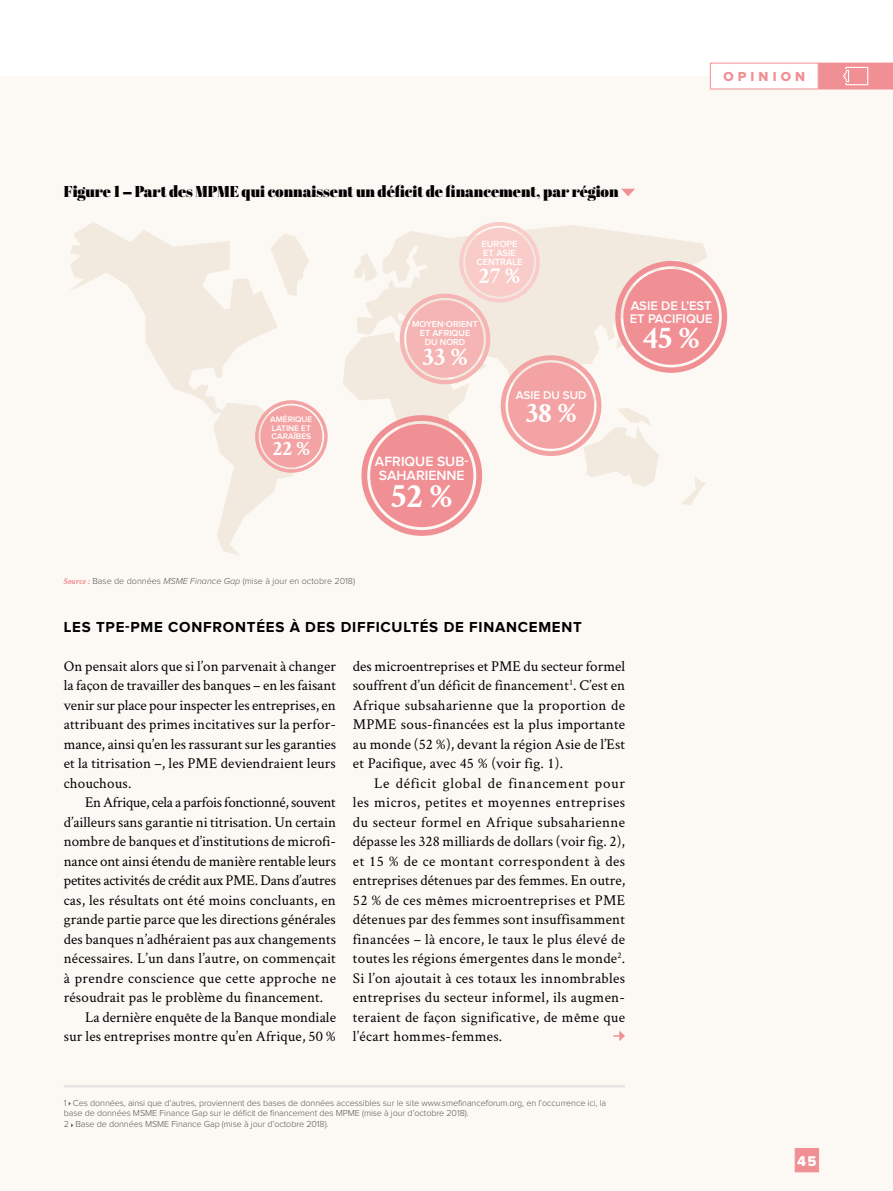
<style>
.page{position:relative;width:893px;height:1191px;background:#fff}
.page>*{position:absolute;margin:0;border:0;box-sizing:border-box;transform-origin:0 0}
.t1{font:700 34.95px "Crimson Text";color:#fff}
.t2{font:700 32.4px "Crimson Text";color:#fff}
.t3{font:700 29.1px "Crimson Text";color:#fff}
.t4{font:700 26.25px "Crimson Text";color:#fff}
.t5{font:700 23.25px "Crimson Text";color:#fff}
.t6{font:700 21px "Crimson Text";color:#fff}
.t7{font:900 15.75px "Abril Display";color:#000}
.t8{font:15px/19.5px "Crimson Text";letter-spacing:.01em;color:#000;text-align:justify}
.t9{font:15px "Crimson Text";letter-spacing:-.01em;color:#000}
.t10{font:700 15px "Proxima Nova";letter-spacing:.05em;color:#000}
.t11{font:15px "Crimson Text";letter-spacing:-.02em;color:#000}
.t12{font:14.7px "Proxima Nova Extrabld";color:#fff}
.t13{font:600 13.95px/14px "Proxima Nova";color:#fff}
.t14{font:13.5px "Proxima Nova Extrabld";letter-spacing:.3em;color:#f19094}
.t15{font:600 12.9px/12.9px "Proxima Nova";color:#fff}
.t16{font:600 11.7px "Proxima Nova";color:#fff}
.t17{font:600 9.3px/9.3px "Proxima Nova";color:#fff;text-align:center}
.t18{font:300 9px/10.8px "Proxima Nova";letter-spacing:-.01em;color:#575756}
.t19{font:600 9px/9px "Proxima Nova";color:#fff;text-align:center}
.t20{font:600 8.4px/8.4px "Proxima Nova";color:#fff}
.s1{font-family:"Proxima Nova"}
.s2{font-family:"Crimson Text";font-weight:700;font-style:italic;color:#f19094}
.s3{font-style:italic}
</style>
<div class="page">
<div style="left:0;top:77px;width:893px;height:1114px;background:#fcf9f5"></div>
<hr style="left:64px;top:1085px;width:561px;height:2px;background:#e3e3e3">
<svg style="left:613px;top:1031px;width:12px;height:10px"></svg>
<div style="left:795px;top:1148px;width:24px;height:24px;background:#f19094"></div>
<div style="left:819px;top:63px;width:74px;height:26px;background:#f19094"></div>
<svg style="left:843px;top:67px;width:25px;height:18px"></svg>
<div style="left:710px;top:63px;width:108px;height:26px;background:#fff"></div>
<div style="left:710px;top:63px;width:109px;height:26px;border:1px solid #f19094"></div>
<svg style="left:70px;top:222px;width:237px;height:333px"></svg>
<svg style="left:590px;top:476px;width:65px;height:11px"></svg>
<svg style="left:681px;top:477px;width:25px;height:28px"></svg>
<svg style="left:343px;top:225px;width:365px;height:251px;fill:#f3eadf"></svg>
<svg style="left:270px;top:233px;width:39px;height:63px"></svg>
<svg style="left:621px;top:189px;width:14px;height:7px"></svg>
<div style="left:370px;top:424px;width:103px;height:103px;background:#f19094;border-radius:50%"></div>
<div style="left:361px;top:415px;width:121px;height:121px;border:6px solid #f19094;border-radius:50%"></div>
<div style="left:373px;top:427px;width:97px;height:97px;border:6px solid #f19094;border-radius:50%"></div>
<div style="left:508px;top:362px;width:86px;height:87px;background:#f4a3a4;border-radius:50%"></div>
<div style="left:501px;top:355px;width:100px;height:101px;border:5px solid #f4a3a4;border-radius:50%"></div>
<div style="left:510px;top:365px;width:82px;height:81px;border:5px solid #f4a3a4;border-radius:50%"></div>
<div style="left:465px;top:228px;width:69px;height:69px;background:#f9ccca;border-radius:50%"></div>
<div style="left:459px;top:222px;width:81px;height:80px;border:4px solid #f9ccca;border-radius:50%"></div>
<div style="left:467px;top:230px;width:65px;height:65px;border:4px solid #f9ccca;border-radius:50%"></div>
<div style="left:260px;top:405px;width:62px;height:62px;background:#f4a3a4;border-radius:50%"></div>
<div style="left:255px;top:400px;width:73px;height:73px;border:3px solid #f4a3a4;border-radius:50%"></div>
<div style="left:262px;top:407px;width:59px;height:59px;border:3px solid #f4a3a4;border-radius:50%"></div>
<div style="left:406px;top:300px;width:78px;height:78px;background:#f6b5b5;border-radius:50%"></div>
<div style="left:400px;top:294px;width:90px;height:90px;border:4px solid #f6b5b5;border-radius:50%"></div>
<div style="left:408px;top:302px;width:74px;height:73px;border:4px solid #f6b5b5;border-radius:50%"></div>
<div style="left:623px;top:269px;width:96px;height:96px;background:#f19094;border-radius:50%"></div>
<div style="left:615px;top:261px;width:112px;height:112px;border:5px solid #f19094;border-radius:50%"></div>
<div style="left:626px;top:272px;width:90px;height:90px;border:5px solid #f19094;border-radius:50%"></div>
<p class="t14" style="left:723px;top:71px;width:83px">OPINION</p>
<p class="t7" style="left:64px;top:181px;width:556px">Figure 1 <span class="s1">–</span> Part des MPME qui connaissent un déficit de financement, par région</p>
<p class="t17" style="left:476px;top:239px;width:48px">EUROPE<br>ET ASIE<br>CENTRALE</p>
<h3 class="t5" style="left:479px;top:261px;width:43px">27%</h3>
<p class="t20" style="left:270px;top:416px;width:44px">AMÉRIQUE<br>LATINE ET<br>CARAÏBES</p>
<h3 class="t6" style="left:273px;top:436px;width:39px">22%</h3>
<p class="t19" style="left:412px;top:320px;width:67px">MOYEN-ORIENT<br>ET AFRIQUE<br>DU NORD</p>
<h3 class="t4" style="left:422px;top:341px;width:47px">33%</h3>
<p class="t13" style="left:375px;top:455px;width:95px">AFRIQUE SUB-<br>SAHARIENNE</p>
<h1 class="t1" style="left:391px;top:474px;width:63px">52%</h1>
<p class="t18" style="left:64px;top:575px;width:293px"><span class="s2">Source :</span> Base de données <span class="s3">MSME Finance Gap</span> (mise à jour en octobre 2018)</p>
<p class="t16" style="left:516px;top:390px;width:72px">ASIE DU SUD</p>
<h3 class="t3" style="left:526px;top:395px;width:52px">38%</h3>
<p class="t10" style="left:64px;top:619px;width:520px">LES TPE-PME CONFRONTÉES À DES DIFFICULTÉS DE FINANCEMENT</p>
<p class="t15" style="left:630px;top:300px;width:84px">ASIE DE L’EST<br>ET PACIFIQUE</p>
<h2 class="t2" style="left:643px;top:318px;width:59px">45%</h2>
<p class="t8" style="left:64px;top:655px;width:274px">On pensait alors que si l’on parvenait à changer la façon de travailler des banques – en les faisant venir sur place pour inspecter les entreprises, en attribuant des primes incitatives sur la perfor&shy;mance, ainsi qu’en les rassurant sur les garanties et la titrisation –, les PME deviendraient leurs chouchous.</p>
<p class="t11" style="left:85px;top:792px;width:252px">En Afrique, cela a parfois fonctionné, souvent</p>
<p class="t8" style="left:64px;top:811px;width:274px">d’ailleurs sans garantie ni titrisation. Un certain</p>
<p class="t8" style="left:64px;top:831px;width:274px">nombre de banques et d’institutions de microfi-</p>
<p class="t9" style="left:64px;top:850px;width:274px">nance ont ainsi étendu de manière rentable leurs</p>
<p class="t9" style="left:64px;top:870px;width:274px">petites activités de crédit aux PME. Dans d’autres</p>
<p class="t8" style="left:64px;top:889px;width:274px">cas, les résultats ont été moins concluants, en</p>
<p class="t8" style="left:64px;top:909px;width:274px">grande partie parce que les directions générales</p>
<p class="t8" style="left:64px;top:928px;width:274px">des banques n’adhéraient pas aux changements</p>
<p class="t8" style="left:64px;top:948px;width:274px">nécessaires. L’un dans l’autre, on commençait</p>
<p class="t8" style="left:64px;top:967px;width:274px">à prendre conscience que cette approche ne</p>
<p class="t8" style="left:64px;top:987px;width:261px">résoudrait pas le problème du financement.</p>
<p class="t8" style="left:85px;top:1006px;width:252px">La dernière enquête de la Banque mondiale</p>
<p class="t8" style="left:64px;top:1026px;width:274px">sur les entreprises montre qu’en Afrique, 50 %</p>
<p class="t8" style="left:353px;top:655px;width:274px">des microentreprises et PME du secteur formel souffrent d’un déficit de financement<sup>1</sup>. C’est en Afrique subsaharienne que la proportion de MPME sous-financées est la plus importante au monde (52 %), devant la région Asie de l’Est et Pacifique, avec 45 % (voir fig. 1).</p>
<p class="t8" style="left:353px;top:772px;width:274px;text-indent:21px">Le déficit global de financement pour les micros, petites et moyennes entreprises du secteur formel en Afrique subsaharienne dépasse les 328 milliards de dollars (voir fig. 2), et 15 % de ce montant correspondent à des entreprises détenues par des femmes. En outre, 52 % de ces mêmes microentreprises et PME détenues par des femmes sont insuffisamment financées – là encore, le taux le plus élevé de toutes les régions émergentes dans le monde<sup>2</sup>.<br>Si l’on ajoutait à ces totaux les innombrables entreprises du secteur informel, ils augmen&shy;teraient de façon significative, de même que l’écart hommes-femmes.</p>
<p class="t18" style="left:64px;top:1097px;width:544px">1 Ces données, ainsi que d’autres, proviennent des bases de données accessibles sur le site www.smefinanceforum.org, en l’occurrence ici, la base de données MSME Finance Gap sur le déficit de financement des MPME (mise à jour d’octobre 2018).<br>2 Base de données MSME Finance Gap (mise à jour d’octobre 2018).</p>
<p class="t12" style="left:797px;top:1154px;width:21px">45</p>
</div>
